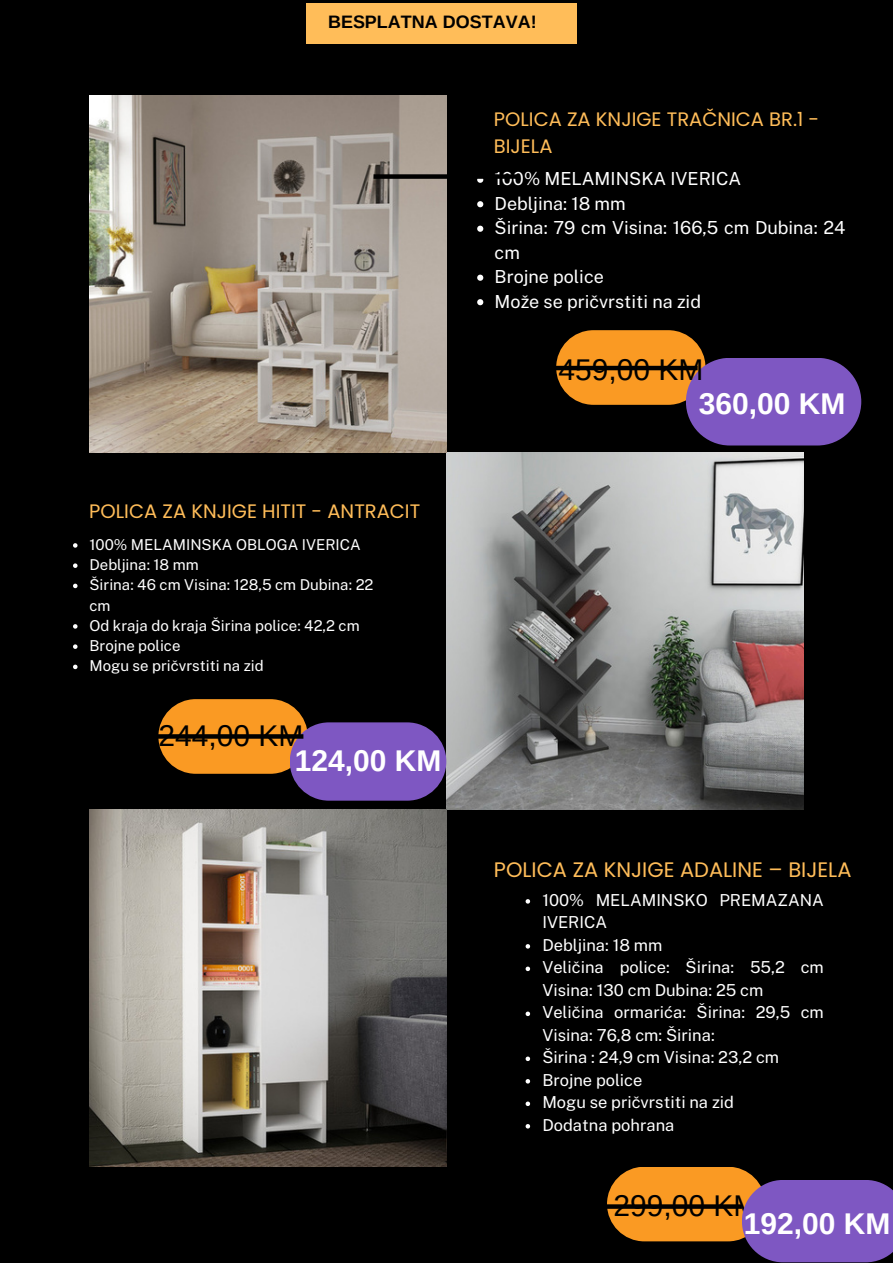
<style>
.page{position:relative;width:893px;height:1264px;background:#fff}
.page>*{position:absolute;margin:0;border:0;box-sizing:border-box;transform-origin:0 0}
.t1{font:700 30px "Arimo";color:#fff}
.t2{font:30px "Arimo";color:#000}
.t3{font:30px "Arimo";color:#fff}
.t4{font:21px "Poppins";color:#ffbd59}
.t5{font:19.5px/27px "Poppins";color:#ffbd59}
.t6{font:18px/24.5px "Public Sans";color:#fff}
.t7{font:700 18px "Arimo";color:#000}
.t8{font:16.5px/22.5px "Public Sans";color:#fff}
.t9{font:15px/20.2px "Public Sans";color:#fff}
</style>
<div class="page">
<div style="left:0;top:0;width:892px;height:1262px;background:#000"></div>
<img style="left:446px;top:452px;width:357px;height:357px">
<img style="left:89px;top:96px;width:357px;height:357px">
<img style="left:89px;top:809px;width:357px;height:357px">
<svg style="left:477px;top:179px;width:6px;height:4px"></svg>
<svg style="left:477px;top:201px;width:6px;height:6px"></svg>
<svg style="left:477px;top:226px;width:6px;height:6px"></svg>
<svg style="left:477px;top:275px;width:6px;height:6px"></svg>
<svg style="left:477px;top:299px;width:6px;height:6px"></svg>
<svg style="left:525px;top:899px;width:5px;height:4px"></svg>
<svg style="left:525px;top:944px;width:5px;height:4px"></svg>
<svg style="left:525px;top:966px;width:5px;height:5px"></svg>
<svg style="left:525px;top:1011px;width:5px;height:5px"></svg>
<svg style="left:525px;top:1056px;width:5px;height:5px"></svg>
<svg style="left:525px;top:1079px;width:5px;height:4px"></svg>
<svg style="left:525px;top:1101px;width:5px;height:5px"></svg>
<svg style="left:525px;top:1124px;width:5px;height:4px"></svg>
<svg style="left:73px;top:543px;width:4px;height:4px"></svg>
<svg style="left:73px;top:563px;width:4px;height:5px"></svg>
<svg style="left:73px;top:583px;width:4px;height:5px"></svg>
<svg style="left:73px;top:624px;width:4px;height:4px"></svg>
<svg style="left:73px;top:644px;width:4px;height:5px"></svg>
<svg style="left:73px;top:664px;width:4px;height:5px"></svg>
<div style="left:556px;top:330px;width:149px;height:75px;background:#fa9a23;border-radius:37px"></div>
<div style="left:685px;top:358px;width:176px;height:87px;background:#7e57c2;border-radius:44px"></div>
<div style="left:158px;top:699px;width:150px;height:74px;background:#fa9a23;border-radius:37px"></div>
<div style="left:607px;top:1166px;width:158px;height:75px;background:#fa9a23;border-radius:37px"></div>
<div style="left:290px;top:722px;width:156px;height:78px;background:#7e57c2;border-radius:39px"></div>
<svg style="left:741px;top:1179px;width:151px;height:83px;background:#7a54b2"></svg>
<div style="left:306px;top:3px;width:270px;height:40px;background:#ffbd59"></div>
<div style="left:373px;top:174px;width:146px;height:5px;background:#000"></div>
<hr style="left:552px;top:366px;width:145px;height:4px;background:#000">
<svg style="left:158px;top:734px;width:145px;height:4px"></svg>
<svg style="left:607px;top:1204px;width:134px;height:4px"></svg>
<p class="t7" style="left:328px;top:11px;width:210px">BESPLATNA DOSTAVA!</p>
<p class="t5" style="left:494px;top:105px;width:327px">POLICA ZA KNJIGE TRAČNICA BR.1 -<br>BIJELA</p>
<p class="t6" style="left:494px;top:167px;width:248px">100% MELAMINSKA IVERICA</p>
<p class="t6" style="left:494px;top:191px;width:132px">Debljina: 18 mm</p>
<p class="t6" style="left:494px;top:216px;width:352px">Širina: 79 cm Visina: 166,5 cm Dubina: 24 cm</p>
<p class="t6" style="left:494px;top:265px;width:111px">Brojne police</p>
<p class="t6" style="left:494px;top:289px;width:208px">Može se pričvrstiti na zid</p>
<p class="t2" style="left:558px;top:353px;width:146px">459,00 KM</p>
<p class="t5" style="left:89px;top:498px;width:332px">POLICA ZA KNJIGE HITIT - ANTRACIT</p>
<p class="t9" style="left:89px;top:534px;width:273px">100% MELAMINSKA OBLOGA IVERICA</p>
<p class="t9" style="left:89px;top:554px;width:111px">Debljina: 18 mm</p>
<p class="t9" style="left:89px;top:575px;width:285px">Širina: 46 cm Visina: 128,5 cm Dubina: 22 cm</p>
<p class="t9" style="left:89px;top:615px;width:272px">Od kraja do kraja Širina police: 42,2 cm</p>
<p class="t9" style="left:89px;top:635px;width:92px">Brojne police</p>
<p class="t9" style="left:89px;top:656px;width:176px">Mogu se pričvrstiti na zid</p>
<p class="t2" style="left:158px;top:719px;width:146px">244,00 KM</p>
<p class="t1" style="left:295px;top:744px;width:148px">124,00 KM</p>
<p class="t1" style="left:698px;top:387px;width:148px">360,00 KM</p>
<p class="t4" style="left:494px;top:855px;width:359px">POLICA ZA KNJIGE ADALINE – BIJELA</p>
<p class="t8" style="left:542px;top:888px;width:283px">100% MELAMINSKO PREMAZANA<br>IVERICA</p>
<p class="t8" style="left:542px;top:933px;width:122px">Debljina: 18 mm</p>
<p class="t8" style="left:542px;top:956px;width:283px">Veličina police: Širina: 55,2 cm<br>Visina: 130 cm Dubina: 25 cm</p>
<p class="t8" style="left:542px;top:1001px;width:283px">Veličina ormarića: Širina: 29,5 cm<br>Visina: 76,8 cm: Širina:</p>
<p class="t8" style="left:542px;top:1046px;width:238px">Širina : 24,9 cm Visina: 23,2 cm</p>
<p class="t8" style="left:542px;top:1068px;width:102px">Brojne police</p>
<p class="t8" style="left:542px;top:1091px;width:193px">Mogu se pričvrstiti na zid</p>
<p class="t8" style="left:542px;top:1113px;width:134px">Dodatna pohrana</p>
<p class="t2" style="left:613px;top:1188px;width:146px">299,00 KM</p>
<p class="t3" style="left:747px;top:1204px;width:121px">300,00 K</p>
<p class="t1" style="left:743px;top:1206px;width:148px">192,00 KM</p>
</div>
